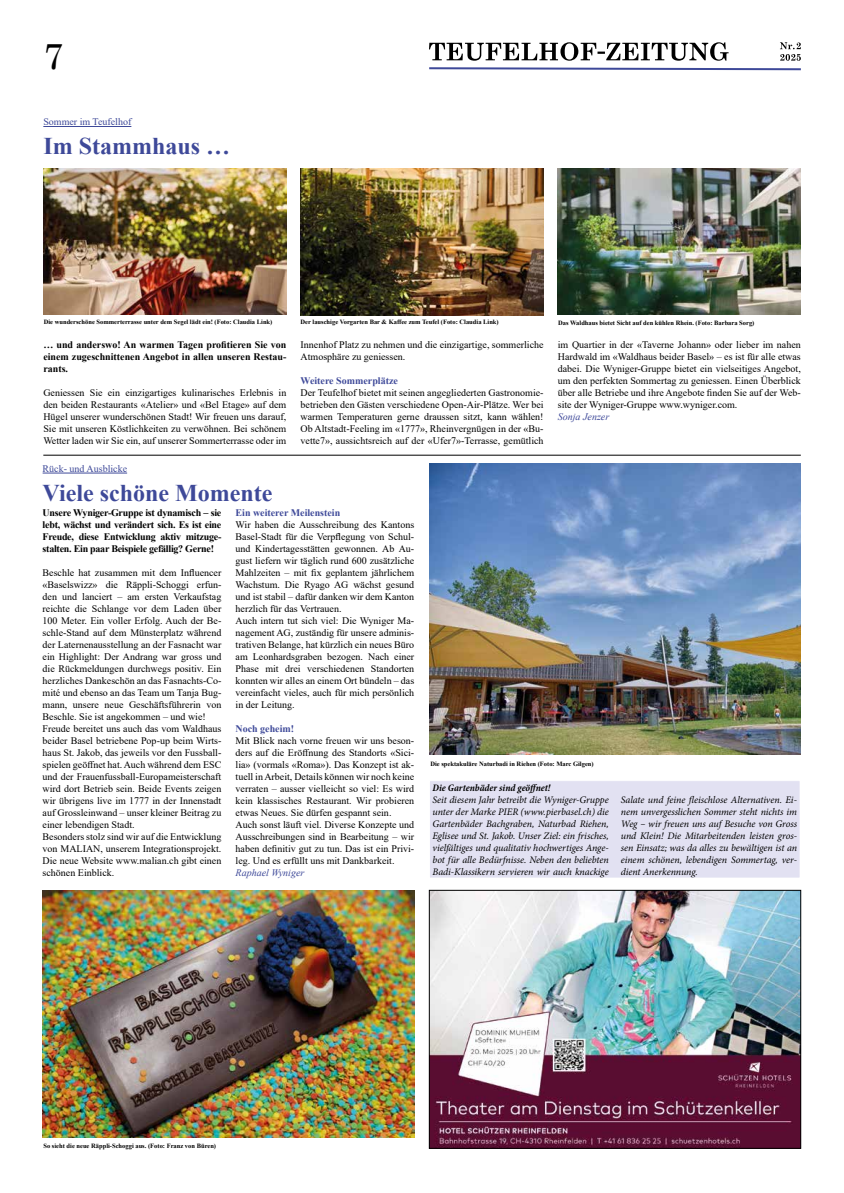
<style>
.page{position:relative;width:844px;height:1193px;background:#fff}
.page>*{position:absolute;margin:0;border:0;box-sizing:border-box;transform-origin:0 0}
.t1{font:36px "Century Schoolbook";color:#000}
.t2{font:700 24px "Times New Roman";color:#3e4999}
.t3{font:10px/12px "Times New Roman";color:#000}
.t4{font:italic 10px/12px "Minion Pro";letter-spacing:-.005em;color:#000;text-align:justify}
.t5{font:700 10px/12px "Times New Roman";letter-spacing:-.02em;color:#000;text-align:justify}
.t6{font:700 10px "Times New Roman";color:#3e4999}
.t7{font:10px "Times New Roman";color:#3e4999}
.t8{font:italic 700 condensed 10px "Minion Pro";letter-spacing:.005em;color:#000}
.t9{font:italic 10px "Times New Roman";color:#3e4999}
.t10{font:700 6.5px "Times New Roman";color:#000}
</style>
<div class="page">
<svg style="left:429px;top:42px;width:372px;height:29px"></svg>
<img style="left:431px;top:892px;width:367px;height:254px">
<div style="left:429px;top:890px;width:371px;height:258px;border:1px solid #000"></div>
<hr style="left:43px;top:472px;width:84px;height:1px;background:#3e4999">
<img style="left:43px;top:890px;width:371px;height:247px">
<hr style="left:43px;top:126px;width:88px;height:1px;background:#3e4999">
<img style="left:557px;top:168px;width:243px;height:146px">
<img style="left:43px;top:168px;width:243px;height:146px">
<img style="left:300px;top:168px;width:243px;height:147px">
<div style="left:429px;top:780px;width:370px;height:97px;background:#e2e1f2"></div>
<div style="left:429px;top:780px;width:371px;height:98px;border:1px solid #fff"></div>
<img style="left:429px;top:463px;width:371px;height:291px">
<hr style="left:43px;top:455px;width:757px;height:1px;background:#000">
<h1 class="t1" style="left:43px;top:26px;width:22px">7</h1>
<p class="t7" style="left:43px;top:115px;width:89px">Sommer im Teufelhof</p>
<h2 class="t2" style="left:43px;top:129px;width:188px">Im Stammhaus …</h2>
<p class="t10" style="left:44px;top:317px;width:230px">Die wunderschöne Sommerterrasse unter dem Segel lädt ein! (Foto: Claudia Link)</p>
<p class="t10" style="left:300px;top:317px;width:200px">Der lauschige Vorgarten Bar &amp; Kaffee zum Teufel (Foto: Claudia Link)</p>
<p class="t10" style="left:558px;top:317px;width:198px">Das Waldhaus bietet Sicht auf den kühlen Rhein. (Foto: Barbara Sorg)</p>
<p class="t5" style="left:43px;top:338px;width:244px">… und anderswo! An warmen Tagen profitieren Sie von einem zugeschnittenen Angebot in allen unseren Restau&shy;rants.</p>
<p class="t3" style="left:43px;top:386px;width:244px;text-align:justify">Geniessen Sie ein einzigartiges kulinarisches Erlebnis in den beiden Restaurants «Atelier» und «Bel Etage» auf dem Hügel unserer wunderschönen Stadt! Wir freuen uns darauf, Sie mit unseren Köstlichkeiten zu verwöhnen. Bei schönem Wetter laden wir Sie ein, auf unserer Sommerterrasse oder im</p>
<p class="t3" style="left:300px;top:338px;width:244px">Innenhof Platz zu nehmen und die einzigartige, sommerliche<br>Atmosphäre zu geniessen.</p>
<p class="t6" style="left:300px;top:373px;width:99px">Weitere Sommerplätze</p>
<p class="t3" style="left:300px;top:386px;width:244px;text-align:justify">Der Teufelhof bietet mit seinen angegliederten Gastronomie&shy;betrieben den Gästen verschiedene Open-Air-Plätze. Wer bei warmen Temperaturen gerne draussen sitzt, kann wählen!<br>Ob Altstadt-Feeling im «1777», Rheinvergnügen in der «Bu&shy;vette7», aussichtsreich auf der «Ufer7»-Terrasse, gemütlich</p>
<p class="t3" style="left:557px;top:338px;width:244px;text-align:justify">im Quartier in der «Taverne Johann» oder lieber im nahen Hardwald im «Waldhaus beider Basel» – es ist für alle etwas dabei. Die Wyniger-Gruppe bietet ein vielseitiges Angebot, um den perfekten Sommertag zu geniessen. Einen Überblick über alle Betriebe und ihre Angebote finden Sie auf der Web&shy;site der Wyniger-Gruppe www.wyniger.com.</p>
<p class="t9" style="left:557px;top:410px;width:53px">Sonja Jenzer</p>
<p class="t7" style="left:43px;top:461px;width:86px">Rück- und Ausblicke</p>
<h2 class="t2" style="left:43px;top:475px;width:231px">Viele schöne Momente</h2>
<p class="t5" style="left:43px;top:506px;width:180px">Unsere Wyniger-Gruppe ist dynamisch – sie lebt, wächst und verändert sich. Es ist eine Freude, diese Entwicklung aktiv mitzuge&shy;stalten. Ein paar Beispiele gefällig? Gerne!</p>
<p class="t3" style="left:43px;top:566px;width:180px">Beschle hat zusammen mit dem Influencer «Baselswizz» die Räppli-Schoggi erfun&shy;den und lanciert – am ersten Verkaufstag reichte die Schlange vor dem Laden über 100 Meter. Ein voller Erfolg. Auch der Be&shy;schle-Stand auf dem Münsterplatz während der Laternenausstellung an der Fasnacht war ein Highlight: Der Andrang war gross und die Rückmeldungen durchwegs positiv. Ein herzliches Dankeschön an das Fasnachts-Co&shy;mité und ebenso an das Team um Tanja Bug&shy;mann, unsere neue Geschäftsführerin von Beschle. Sie ist angekommen – und wie!<br>Freude bereitet uns auch das vom Waldhaus beider Basel betriebene Pop-up beim Wirts&shy;haus St. Jakob, das jeweils vor den Fussball&shy;spielen geöffnet hat. Auch während dem ESC und der Frauenfussball-Europameisterschaft wird dort Betrieb sein. Beide Events zeigen wir übrigens live im 1777 in der Innenstadt auf Grossleinwand – unser kleiner Beitrag zu einer lebendigen Stadt.<br>Besonders stolz sind wir auf die Entwicklung von MALIAN, unserem Integrationsprojekt.<br>Die neue Website www.malian.ch gibt einen schönen Einblick.</p>
<p class="t6" style="left:235px;top:505px;width:106px">Ein weiterer Meilenstein</p>
<p class="t3" style="left:235px;top:518px;width:180px">Wir haben die Ausschreibung des Kantons Basel-Stadt für die Verpflegung von Schul&shy;und Kindertagesstätten gewonnen. Ab Au&shy;gust liefern wir täglich rund 600 zusätzliche Mahlzeiten – mit fix geplantem jährlichem Wachstum. Die Ryago AG wächst gesund und ist stabil – dafür danken wir dem Kanton herzlich für das Vertrauen.<br>Auch intern tut sich viel: Die Wyniger Ma&shy;nagement AG, zuständig für unsere adminis&shy;trativen Belange, hat kürzlich ein neues Büro am Leonhardsgraben bezogen. Nach einer Phase mit drei verschiedenen Standorten konnten wir alles an einem Ort bündeln – das vereinfacht vieles, auch für mich persönlich in der Leitung.</p>
<p class="t6" style="left:235px;top:721px;width:60px">Noch geheim!</p>
<p class="t3" style="left:235px;top:734px;width:180px">Mit Blick nach vorne freuen wir uns beson&shy;ders auf die Eröffnung des Standorts «Sici&shy;lia» (vormals «Roma»). Das Konzept ist ak&shy;tuell in Arbeit, Details können wir noch keine verraten – ausser vielleicht so viel: Es wird kein klassisches Restaurant. Wir probieren etwas Neues. Sie dürfen gespannt sein.<br>Auch sonst läuft viel. Diverse Konzepte und Ausschreibungen sind in Bearbeitung – wir haben definitiv gut zu tun. Das ist ein Privi&shy;leg. Und es erfüllt uns mit Dankbarkeit.</p>
<p class="t9" style="left:235px;top:866px;width:70px">Raphael Wyniger</p>
<p class="t10" style="left:430px;top:758px;width:165px">Die spektakuläre Naturbadi in Riehen (Foto: Marc Gilgen)</p>
<p class="t8" style="left:432px;top:780px;width:119px">Die Gartenbäder sind geöffnet!</p>
<p class="t4" style="left:432px;top:793px;width:178px">Seit diesem Jahr betreibt die Wyniger-Gruppe unter der Marke PIER (www.pierbasel.ch) die Gartenbäder Bachgraben, Naturbad Riehen, Eglisee und St. Jakob. Unser Ziel: ein frisches, vielfältiges und qualitativ hochwertiges Ange&shy;bot für alle Bedürfnisse. Neben den beliebten Badi-Klassikern servieren wir auch knackige</p>
<p class="t4" style="left:620px;top:793px;width:178px">Salate und feine fleischlose Alternativen. Ei&shy;nem unvergesslichen Sommer steht nichts im Weg – wir freuen uns auf Besuche von Gross und Klein! Die Mitarbeitenden leisten gros&shy;sen Einsatz; was da alles zu bewältigen ist an einem schönen, lebendigen Sommertag, ver&shy;dient Anerkennung.</p>
<p class="t10" style="left:43px;top:1141px;width:174px">So sieht die neue Räppli-Schoggi aus. (Foto: Franz von Büren)</p>
</div>
